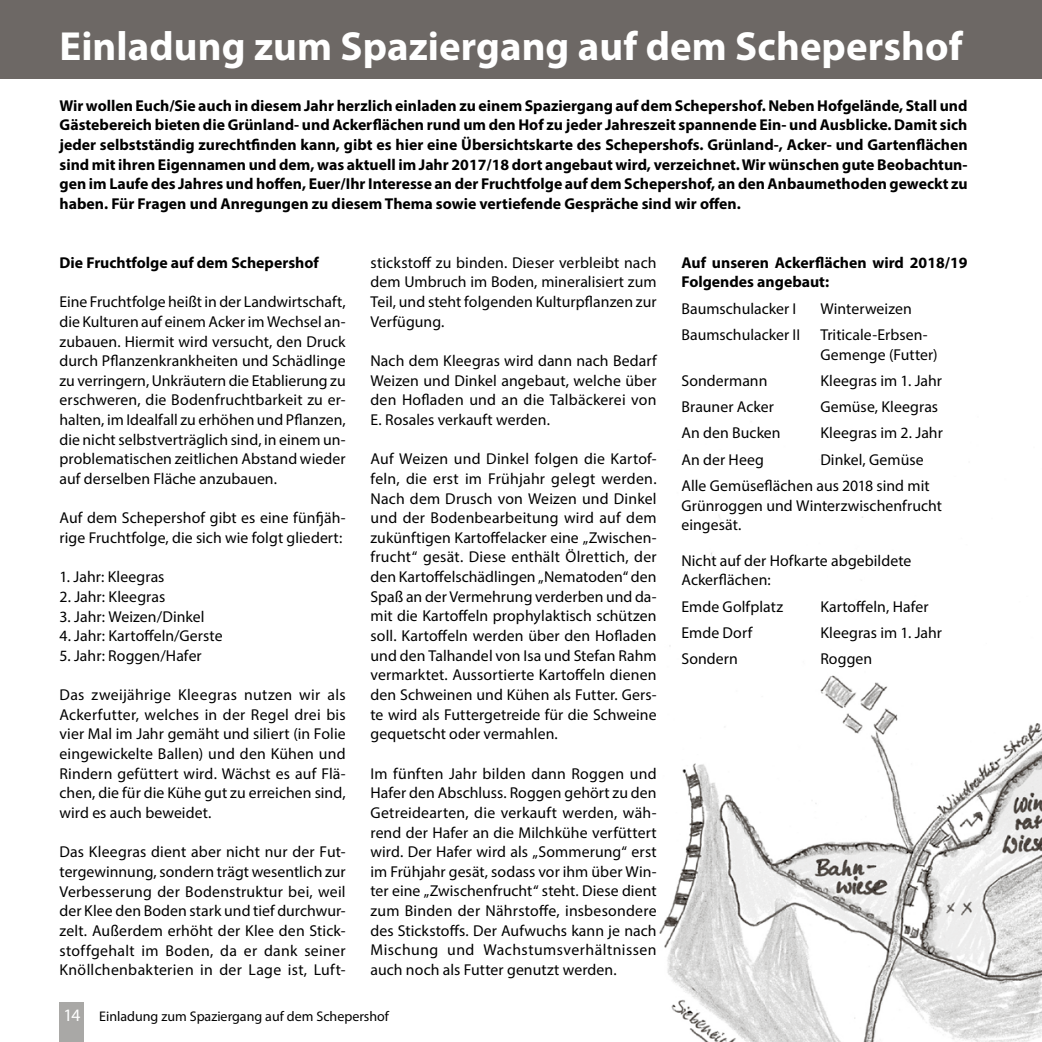
<style>
.page{position:relative;width:1042px;height:1042px;background:#fff}
.page>*{position:absolute;margin:0;border:0;box-sizing:border-box;transform-origin:0 0}
.t1{font:700 40.77px "Myriad Pro";color:#fff}
.t2{font:15.75px/19.6px "Myriad Pro";letter-spacing:.005em;color:#000;text-align:justify}
.t3{font:700 15.75px/19.6px "Myriad Pro";color:#000;text-align:justify}
.t4{font:14px "Myriad Pro";color:#000}
.s1{font-size:17.5px;color:#fff}
</style>
<div class="page">
<img style="left:656px;top:78px;width:386px;height:964px">
<div style="left:0;top:0;width:1042px;height:78px;background:#6d6865"></div>
<div style="left:60px;top:1002px;width:24px;height:40px;background:#a9a8a6"></div>
<h1 class="t1" style="left:60px;top:19px;width:904px">Einladung zum Spaziergang auf dem Schepershof</h1>
<p class="t3" style="left:60px;top:95px;width:909px">Wir wollen Euch/Sie auch in diesem Jahr herzlich einladen zu einem Spaziergang auf dem Schepershof. Neben Hofgelände, Stall und Gästebereich bieten die Grünland- und Ackerflächen rund um den Hof zu jeder Jahreszeit spannende Ein- und Ausblicke. Damit sich jeder selbstständig zurechtfinden kann, gibt es hier eine Übersichtskarte des Schepershofs. Grünland-, Acker- und Gartenflächen sind mit ihren Eigennamen und dem, was aktuell im Jahr 2017/18 dort angebaut wird, verzeichnet. Wir wünschen gute Beobachtun&shy;gen im Laufe des Jahres und hoffen, Euer/Ihr Interesse an der Fruchtfolge auf dem Schepershof, an den Anbaumethoden geweckt zu haben. Für Fragen und Anregungen zu diesem Thema sowie vertiefende Gespräche sind wir offen.</p>
<p class="t3" style="left:60px;top:252px;width:261px">Die Fruchtfolge auf dem Schepershof</p>
<p class="t2" style="left:60px;top:292px;width:288px">Eine Fruchtfolge heißt in der Landwirtschaft, die Kulturen auf einem Acker im Wechsel an&shy;zubauen. Hiermit wird versucht, den Druck durch Pflanzenkrankheiten und Schädlinge zu verringern, Unkräutern die Etablierung zu erschweren, die Bodenfruchtbarkeit zu er&shy;halten, im Idealfall zu erhöhen und Pflanzen, die nicht selbstverträglich sind, in einem un&shy;problematischen zeitlichen Abstand wieder auf derselben Fläche anzubauen.</p>
<p class="t2" style="left:60px;top:508px;width:288px">Auf dem Schepershof gibt es eine fünfjäh&shy;rige Fruchtfolge, die sich wie folgt gliedert:</p>
<p class="t2" style="left:60px;top:567px;width:106px">1. Jahr: Kleegras</p>
<p class="t2" style="left:60px;top:586px;width:107px">2. Jahr: Kleegras</p>
<p class="t2" style="left:60px;top:606px;width:146px">3. Jahr: Weizen/Dinkel</p>
<p class="t2" style="left:60px;top:626px;width:165px">4. Jahr: Kartoffeln/Gerste</p>
<p class="t2" style="left:60px;top:645px;width:144px">5. Jahr: Roggen/Hafer</p>
<p class="t2" style="left:60px;top:685px;width:288px">Das zweijährige Kleegras nutzen wir als Ackerfutter, welches in der Regel drei bis vier Mal im Jahr gemäht und siliert (in Folie eingewickelte Ballen) und den Kühen und Rindern gefüttert wird. Wächst es auf Flä&shy;chen, die für die Kühe gut zu erreichen sind, wird es auch beweidet.</p>
<p class="t2" style="left:60px;top:842px;width:288px">Das Kleegras dient aber nicht nur der Fut&shy;tergewinnung, sondern trägt wesentlich zur Verbesserung der Bodenstruktur bei, weil der Klee den Boden stark und tief durchwur&shy;zelt. Außerdem erhöht der Klee den Stick&shy;stoffgehalt im Boden, da er dank seiner Knöllchenbakterien in der Lage ist, Luft-</p>
<p class="t2" style="left:370px;top:252px;width:288px">stickstoff zu binden. Dieser verbleibt nach dem Umbruch im Boden, mineralisiert zum Teil, und steht folgenden Kulturpflanzen zur Verfügung.</p>
<p class="t2" style="left:370px;top:351px;width:288px">Nach dem Kleegras wird dann nach Bedarf Weizen und Dinkel angebaut, welche über den Hofladen und an die Talbäckerei von E. Rosales verkauft werden.</p>
<p class="t2" style="left:370px;top:449px;width:288px">Auf Weizen und Dinkel folgen die Kartof&shy;feln, die erst im Frühjahr gelegt werden.<br>Nach dem Drusch von Weizen und Dinkel und der Bodenbearbeitung wird auf dem zukünftigen Kartoffelacker eine „Zwischen&shy;frucht“ gesät. Diese enthält Ölrettich, der den Kartoffelschädlingen „Nematoden“ den Spaß an der Vermehrung verderben und da&shy;mit die Kartoffeln prophylaktisch schützen soll. Kartoffeln werden über den Hofladen und den Talhandel von Isa und Stefan Rahm vermarktet. Aussortierte Kartoffeln dienen den Schweinen und Kühen als Futter. Gers&shy;te wird als Futtergetreide für die Schweine gequetscht oder vermahlen.</p>
<p class="t2" style="left:370px;top:763px;width:288px">Im fünften Jahr bilden dann Roggen und Hafer den Abschluss. Roggen gehört zu den Getreidearten, die verkauft werden, wäh&shy;rend der Hafer an die Milchkühe verfüttert wird. Der Hafer wird als „Sommerung“ erst im Frühjahr gesät, sodass vor ihm über Win&shy;ter eine „Zwischenfrucht“ steht. Diese dient zum Binden der Nährstoffe, insbesondere des Stickstoffs. Der Aufwuchs kann je nach Mischung und Wachstumsverhältnissen auch noch als Futter genutzt werden.</p>
<p class="t4" style="left:63px;top:1008px;width:327px"><span class="s1">14</span> Einladung zum Spaziergang auf dem Schepershof</p>
<p class="t3" style="left:681px;top:252px;width:288px">Auf unseren Ackerflächen wird 2018/19<br>Folgendes angebaut:</p>
<p class="t2" style="left:681px;top:298px;width:116px">Baumschulacker I</p>
<p class="t2" style="left:820px;top:298px;width:93px">Winterweizen</p>
<p class="t2" style="left:681px;top:325px;width:120px">Baumschulacker II</p>
<p class="t2" style="left:820px;top:325px;width:119px">Triticale-Erbsen-<br>Gemenge (Futter)</p>
<p class="t2" style="left:681px;top:370px;width:88px">Sondermann</p>
<p class="t2" style="left:820px;top:370px;width:123px">Kleegras im 1. Jahr</p>
<p class="t2" style="left:681px;top:397px;width:94px">Brauner Acker</p>
<p class="t2" style="left:820px;top:397px;width:119px">Gemüse, Kleegras</p>
<p class="t2" style="left:681px;top:423px;width:101px">An den Bucken</p>
<p class="t2" style="left:820px;top:423px;width:124px">Kleegras im 2. Jahr</p>
<p class="t2" style="left:681px;top:449px;width:84px">An der Heeg</p>
<p class="t2" style="left:681px;top:446px;width:250px;line-height:26.2px;text-indent:139px">Dinkel, Gemüse<br>Alle Gemüseflächen aus 2018 sind mit</p>
<p class="t2" style="left:681px;top:495px;width:262px">Grünroggen und Winterzwischenfrucht eingesät.</p>
<p class="t2" style="left:681px;top:550px;width:232px">Nicht auf der Hofkarte abgebildete<br>Ackerflächen:</p>
<p class="t2" style="left:681px;top:596px;width:103px">Emde Golfplatz</p>
<p class="t2" style="left:820px;top:596px;width:110px">Kartoffeln, Hafer</p>
<p class="t2" style="left:681px;top:622px;width:72px">Emde Dorf</p>
<p class="t2" style="left:820px;top:622px;width:123px">Kleegras im 1. Jahr</p>
<p class="t2" style="left:681px;top:649px;width:58px">Sondern</p>
<p class="t2" style="left:820px;top:649px;width:53px">Roggen</p>
</div>
